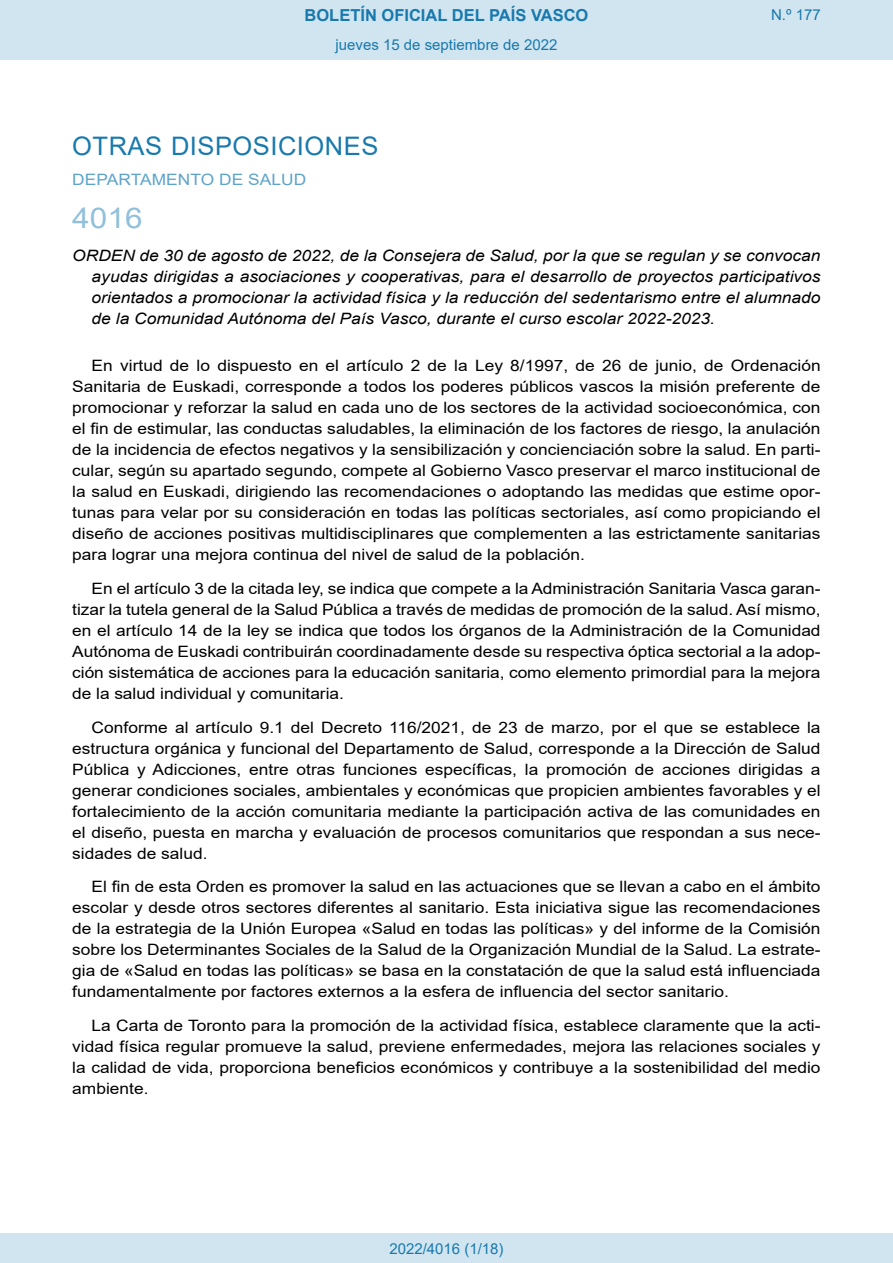
<style>
.page{position:relative;width:893px;height:1263px;background:#fff}
.page>*{position:absolute;margin:0;border:0;box-sizing:border-box;transform-origin:0 0}
.BOPVOrden{font:28.5px "Arial";color:#90c0db;scale:1.11 1}
.BOPVSeccion{font:25.5px "Arial";letter-spacing:.02em;color:#1879ad}
.t1{font:700 16.5px "Arial";color:#1879ad}
.BOPVDetalle{font:15.6px/21px "Arial";color:#000;text-align:justify;scale:1.11 1}
.BOPVTitulo{font:italic 15.6px/21px "Arial";color:#000;text-align:justify;scale:1.11 1}
.BOPVOrganismo{font:15.6px "Arial";letter-spacing:.005em;color:#5ea4ca;scale:1.11 1}
.Paginacion_Centro{font:15px "Arial";color:#1879ad}
</style>
<div class="page">
<div style="left:0;top:0;width:893px;height:60px;background:#d0e5f0"></div>
<div style="left:0;top:1233px;width:893px;height:30px;background:#d0e5f0"></div>
<p class="t1" style="left:305px;top:3px;width:285px">BOLETÍN OFICIAL DEL PAÍS VASCO</p>
<p class="Paginacion_Centro" style="left:336px;top:35px;width:223px">jueves 15 de septiembre de 2022</p>
<p class="Paginacion_Centro" style="left:771px;top:5px;width:51px">N.º 177</p>
<p class="BOPVSeccion" style="left:72px;top:128px;width:308px">OTRAS DISPOSICIONES</p>
<p class="BOPVOrganismo" style="left:72px;top:169px;width:212px">DEPARTAMENTO DE SALUD</p>
<p class="BOPVOrden" style="left:72px;top:198px;width:65px">4016</p>
<p class="BOPVTitulo" style="left:92px;top:246px;width:658px;text-indent:-19px">ORDEN de 30 de agosto de 2022, de la Consejera de Salud, por la que se regulan y se convocan ayudas dirigidas a asociaciones y cooperativas, para el desarrollo de proyectos participativos orientados a promocionar la actividad física y la reducción del sedentarismo entre el alumnado de la Comunidad Autónoma del País Vasco, durante el curso escolar 2022-2023.</p>
<p class="BOPVDetalle" style="left:72px;top:355px;width:676px;text-indent:19px">En virtud de lo dispuesto en el artículo 2 de la Ley 8/1997, de 26 de junio, de Ordenación Sanitaria de Euskadi, corresponde a todos los poderes públicos vascos la misión preferente de promocionar y reforzar la salud en cada uno de los sectores de la actividad socioeconómica, con el fin de estimular, las conductas saludables, la eliminación de los factores de riesgo, la anulación de la incidencia de efectos negativos y la sensibilización y concienciación sobre la salud. En parti&shy;cular, según su apartado segundo, compete al Gobierno Vasco preservar el marco institucional de la salud en Euskadi, dirigiendo las recomendaciones o adoptando las medidas que estime opor&shy;tunas para velar por su consideración en todas las políticas sectoriales, así como propiciando el diseño de acciones positivas multidisciplinares que complementen a las estrictamente sanitarias para lograr una mejora continua del nivel de salud de la población.</p>
<p class="BOPVDetalle" style="left:72px;top:578px;width:676px;text-indent:19px">En el artículo 3 de la citada ley, se indica que compete a la Administración Sanitaria Vasca garan&shy;tizar la tutela general de la Salud Pública a través de medidas de promoción de la salud. Así mismo, en el artículo 14 de la ley se indica que todos los órganos de la Administración de la Comunidad Autónoma de Euskadi contribuirán coordinadamente desde su respectiva óptica sectorial a la adop&shy;ción sistemática de acciones para la educación sanitaria, como elemento primordial para la mejora de la salud individual y comunitaria.</p>
<p class="BOPVDetalle" style="left:72px;top:716px;width:676px;text-indent:19px">Conforme al artículo 9.1 del Decreto 116/2021, de 23 de marzo, por el que se establece la estructura orgánica y funcional del Departamento de Salud, corresponde a la Dirección de Salud Pública y Adicciones, entre otras funciones específicas, la promoción de acciones dirigidas a generar condiciones sociales, ambientales y económicas que propicien ambientes favorables y el fortalecimiento de la acción comunitaria mediante la participación activa de las comunidades en el diseño, puesta en marcha y evaluación de procesos comunitarios que respondan a sus nece&shy;sidades de salud.</p>
<p class="BOPVDetalle" style="left:72px;top:876px;width:676px;text-indent:19px">El fin de esta Orden es promover la salud en las actuaciones que se llevan a cabo en el ámbito escolar y desde otros sectores diferentes al sanitario. Esta iniciativa sigue las recomendaciones de la estrategia de la Unión Europea «Salud en todas las políticas» y del informe de la Comisión sobre los Determinantes Sociales de la Salud de la Organización Mundial de la Salud. La estrate&shy;gia de «Salud en todas las políticas» se basa en la constatación de que la salud está influenciada fundamentalmente por factores externos a la esfera de influencia del sector sanitario.</p>
<p class="BOPVDetalle" style="left:72px;top:1015px;width:676px;text-indent:19px">La Carta de Toronto para la promoción de la actividad física, establece claramente que la acti&shy;vidad física regular promueve la salud, previene enfermedades, mejora las relaciones sociales y la calidad de vida, proporciona beneficios económicos y contribuye a la sostenibilidad del medio ambiente.</p>
<p class="Paginacion_Centro" style="left:389px;top:1238px;width:116px">2022/4016 (1/18)</p>
</div>
